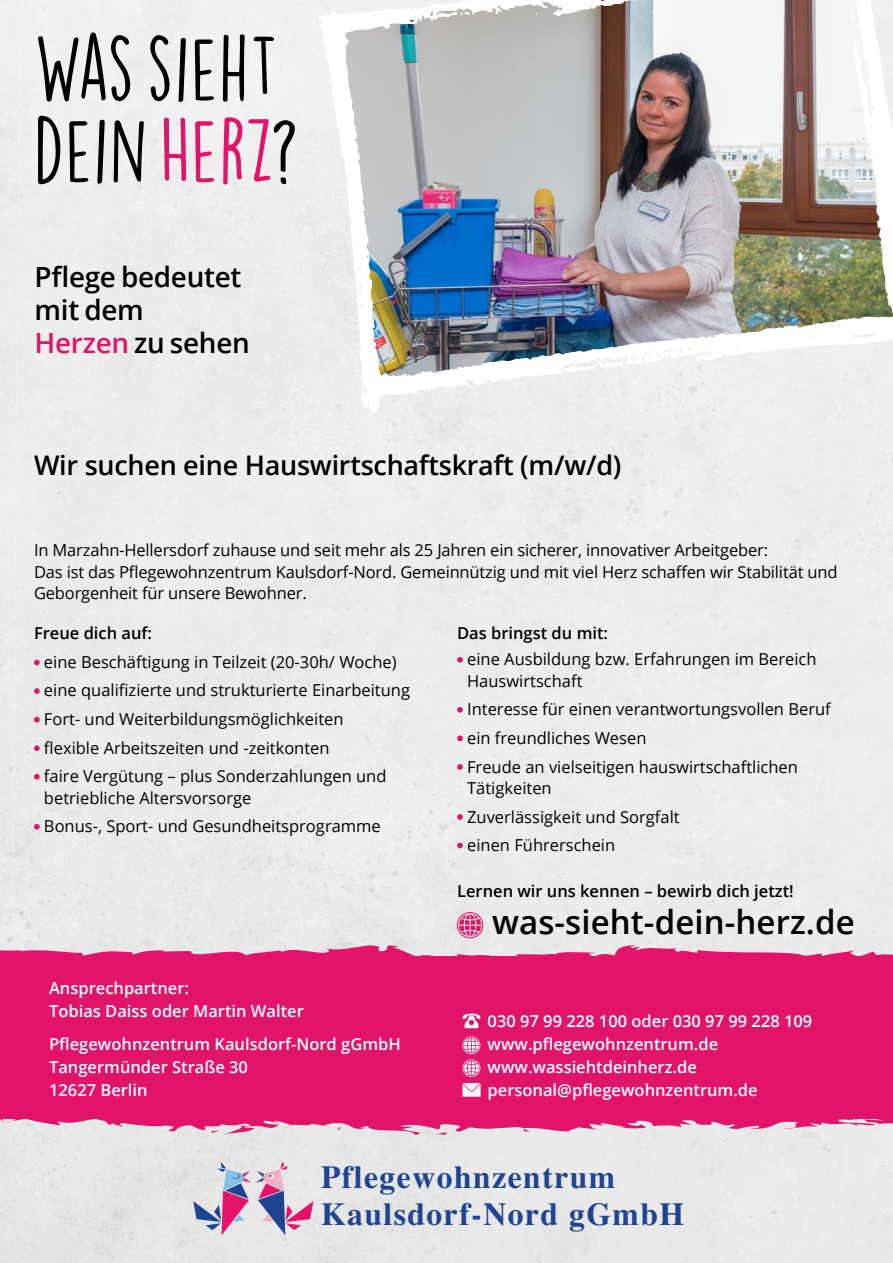
<style>
.page{position:relative;width:893px;height:1263px;background:#fff}
.page>*{position:absolute;margin:0;border:0;box-sizing:border-box;transform-origin:0 0}
.t1{font:81.75px/81.8px "DK Lemon Yellow Sun";letter-spacing:.01em;color:#000}
.t2{font:600 33px "Open Sans";letter-spacing:.005em;color:#000}
.t3{font:700 32.1px/37px "Times";letter-spacing:.045em;color:#1f4492}
.t4{font:600 27.9px/32.8px "Open Sans";letter-spacing:-.01em;color:#000}
.t5{font:600 27px "Open Sans";letter-spacing:-.01em;color:#000}
.t6{font:16.5px/28.5px "Open Sans";color:#000}
.t7{font:600 16.5px/22.8px "Open Sans";color:#fff}
.t8{font:600 16.5px "Open Sans";color:#000}
.s1{color:#e2146a}
</style>
<div class="page">
<div style="left:0;top:956px;width:893px;height:163px;background:#e2146a"></div>
<img style="left:315px;top:0;width:578px;height:417px">
<svg style="left:193px;top:1161px;width:120px;height:74px;background:#cab5cb"></svg>
<svg style="left:34px;top:660px;width:6px;height:5px"></svg>
<svg style="left:34px;top:688px;width:6px;height:6px"></svg>
<svg style="left:34px;top:717px;width:6px;height:5px"></svg>
<svg style="left:34px;top:745px;width:6px;height:6px"></svg>
<svg style="left:34px;top:774px;width:6px;height:6px"></svg>
<svg style="left:34px;top:824px;width:6px;height:6px"></svg>
<svg style="left:457px;top:657px;width:6px;height:6px"></svg>
<svg style="left:457px;top:707px;width:6px;height:6px"></svg>
<svg style="left:457px;top:735px;width:6px;height:6px"></svg>
<svg style="left:457px;top:764px;width:6px;height:6px"></svg>
<svg style="left:457px;top:814px;width:6px;height:6px"></svg>
<svg style="left:457px;top:843px;width:6px;height:5px"></svg>
<svg style="left:462px;top:1013px;width:18px;height:15px"></svg>
<svg style="left:462px;top:1036px;width:18px;height:41px"></svg>
<svg style="left:0;top:1083px;width:893px;height:52px"></svg>
<svg style="left:0;top:912px;width:893px;height:44px;background:#e8d5dd"></svg>
<h1 class="t1" style="left:34px;top:27px;width:266px">WASSIEHT<br>DEIN <span class="s1">HERZ</span>?</h1>
<h3 class="t4" style="left:35px;top:260px;width:217px">Pflege bedeutet mit dem<br><span class="s1">Herzen</span> zu sehen</h3>
<h3 class="t5" style="left:34px;top:446px;width:589px">Wir suchen eine Hauswirtschaftskraft (m/w/d)</h3>
<p class="t6" style="left:34px;top:539px;width:805px;line-height:21.5px">In Marzahn-Hellersdorf zuhause und seit mehr als 25 Jahren ein sicherer, innovativer Arbeitgeber:<br>Das ist das Pflegewohnzentrum Kaulsdorf-Nord. Gemeinnützig und mit viel Herz schaffen wir Stabilität und<br>Geborgenheit für unsere Bewohner.</p>
<p class="t8" style="left:34px;top:622px;width:120px">Freue dich auf:</p>
<p class="t6" style="left:44px;top:647px;width:368px">eine Beschäftigung in Teilzeit (20-30h/ Woche) eine qualifizierte und strukturierte Einarbeitung Fort- und Weiterbildungsmöglichkeiten<br>flexible Arbeitszeiten und -zeitkonten<br>faire Vergütung – plus Sonderzahlungen und</p>
<p class="t6" style="left:44px;top:783px;width:338px">betriebliche Altersvorsorge<br>Bonus-, Sport- und Gesundheitsprogramme</p>
<p class="t7" style="left:49px;top:976px;width:256px">Ansprechpartner:<br>Tobias Daiss oder Martin Walter</p>
<p class="t7" style="left:49px;top:1032px;width:353px">Pflegewohnzentrum Kaulsdorf-Nord gGmbH<br>Tangermünder Straße 30<br>12627 Berlin</p>
<p class="t8" style="left:457px;top:622px;width:152px">Das bringst du mit:</p>
<p class="t6" style="left:467px;top:648px;width:351px;line-height:21.5px">eine Ausbildung bzw. Erfahrungen im Bereich<br>Hauswirtschaft</p>
<p class="t6" style="left:467px;top:695px;width:365px">Interesse für einen verantwortungsvollen Beruf ein freundliches Wesen<br>Freude an vielseitigen hauswirtschaftlichen</p>
<p class="t6" style="left:467px;top:773px;width:214px">Tätigkeiten<br>Zuverlässigkeit und Sorgfalt einen Führerschein</p>
<p class="t8" style="left:457px;top:880px;width:338px">Lernen wir uns kennen – bewirb dich jetzt!</p>
<h2 class="t2" style="left:492px;top:900px;width:364px">was-sieht-dein-herz.de</h2>
<p class="t7" style="left:488px;top:1009px;width:326px">030 97 99 228 100 oder 030 97 99 228 109 www.pflegewohnzentrum.de www.wassiehtdeinherz.de personal@pflegewohnzentrum.de</p>
<h3 class="t3" style="left:321px;top:1155px;width:365px">Pflegewohnzentrum<br>Kaulsdorf-Nord gGmbH</h3>
</div>
